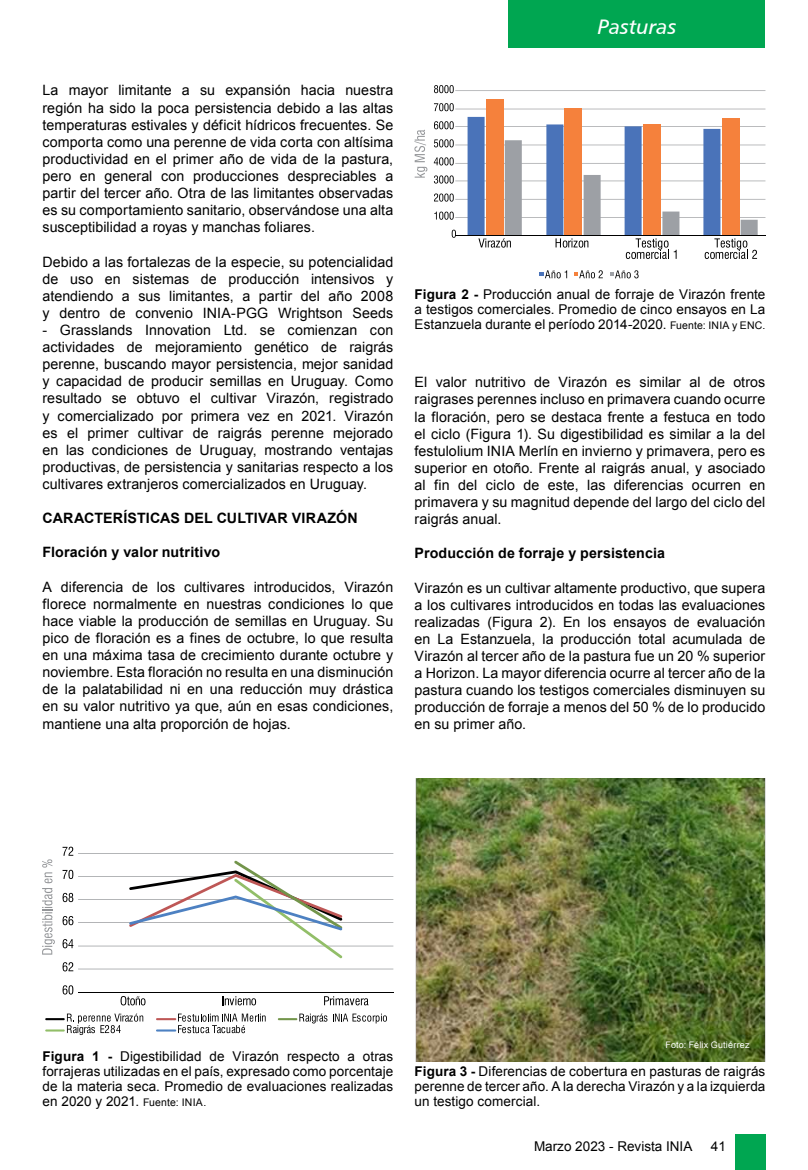
<style>
.page{position:relative;width:808px;height:1170px;background:#fff}
.page>*{position:absolute;margin:0;border:0;box-sizing:border-box;transform-origin:0 0}
.t1{font:21px "Humanist 777 BT Italic B";color:#fff}
.t2{font:14.25px/17.1px "Arial";letter-spacing:.005em;color:#000;text-align:justify}
.t3{font:700 14.25px "Arial";letter-spacing:.01em;color:#000}
.t4{font:13.5px/15px "Arial";letter-spacing:.005em;color:#000;text-align:justify}
.t5{font:9px "Arial";letter-spacing:.02em;color:#fff}
.s1{font-weight:700}
.s2{font-size:10.5px}
</style>
<div class="page">
<div style="left:508px;top:0;width:257px;height:47px;background:#00a651"></div>
<div style="left:734px;top:1134px;width:31px;height:35px;background:#00a651"></div>
<img style="left:416px;top:778px;width:349px;height:283px">
<hr style="left:78px;top:968px;width:315px;height:1px;background:#939598">
<hr style="left:78px;top:945px;width:315px;height:1px;background:#939598">
<hr style="left:78px;top:921px;width:315px;height:1px;background:#939598">
<hr style="left:78px;top:899px;width:315px;height:1px;background:#939598">
<hr style="left:78px;top:876px;width:315px;height:1px;background:#939598">
<hr style="left:78px;top:853px;width:315px;height:1px;background:#939598">
<hr style="left:78px;top:991px;width:315px;height:1px;background:#000">
<svg style="left:129px;top:860px;width:213px;height:98px"></svg>
<svg style="left:63px;top:985px;width:10px;height:9px"></svg>
<svg style="left:63px;top:962px;width:10px;height:9px"></svg>
<svg style="left:63px;top:939px;width:10px;height:9px"></svg>
<svg style="left:63px;top:916px;width:10px;height:9px"></svg>
<svg style="left:63px;top:892px;width:10px;height:10px"></svg>
<svg style="left:63px;top:869px;width:10px;height:10px"></svg>
<svg style="left:63px;top:846px;width:10px;height:9px"></svg>
<svg style="left:121px;top:996px;width:24px;height:9px"></svg>
<svg style="left:222px;top:996px;width:34px;height:9px"></svg>
<svg style="left:324px;top:996px;width:44px;height:9px"></svg>
<svg style="left:42px;top:859px;width:13px;height:95px"></svg>
<hr style="left:45px;top:1018px;width:20px;height:2px;background:#000">
<hr style="left:156px;top:1018px;width:20px;height:2px;background:#be5756">
<svg style="left:278px;top:1013px;width:49px;height:10px"></svg>
<svg style="left:333px;top:1013px;width:54px;height:10px"></svg>
<hr style="left:45px;top:1029px;width:20px;height:2px;background:#92be68">
<svg style="left:67px;top:1013px;width:76px;height:21px"></svg>
<hr style="left:156px;top:1029px;width:20px;height:2px;background:#4d81c2">
<svg style="left:178px;top:1013px;width:88px;height:20px"></svg>
<hr style="left:455px;top:217px;width:310px;height:1px;background:#939598">
<hr style="left:455px;top:199px;width:310px;height:1px;background:#939598">
<hr style="left:455px;top:181px;width:310px;height:1px;background:#939598">
<hr style="left:455px;top:163px;width:310px;height:1px;background:#939598">
<hr style="left:455px;top:145px;width:310px;height:1px;background:#939598">
<hr style="left:455px;top:126px;width:310px;height:1px;background:#939598">
<hr style="left:455px;top:109px;width:310px;height:1px;background:#939598">
<hr style="left:455px;top:90px;width:310px;height:1px;background:#939598">
<div style="left:486px;top:99px;width:17px;height:136px;background:#f5813c"></div>
<div style="left:565px;top:108px;width:17px;height:127px;background:#f5813c"></div>
<hr style="left:455px;top:235px;width:310px;height:1px;background:#000">
<svg style="left:452px;top:230px;width:4px;height:8px"></svg>
<svg style="left:434px;top:211px;width:20px;height:9px"></svg>
<svg style="left:434px;top:193px;width:20px;height:9px"></svg>
<svg style="left:434px;top:175px;width:20px;height:8px"></svg>
<svg style="left:434px;top:157px;width:20px;height:8px"></svg>
<svg style="left:434px;top:139px;width:20px;height:8px"></svg>
<svg style="left:434px;top:121px;width:20px;height:8px"></svg>
<svg style="left:434px;top:103px;width:20px;height:8px"></svg>
<svg style="left:434px;top:85px;width:20px;height:8px"></svg>
<svg style="left:468px;top:117px;width:290px;height:142px"></svg>
<svg style="left:414px;top:130px;width:13px;height:48px"></svg>
<svg style="left:540px;top:270px;width:27px;height:8px"></svg>
<svg style="left:574px;top:270px;width:29px;height:8px"></svg>
<svg style="left:610px;top:270px;width:28px;height:8px"></svg>
<p class="t2" style="left:43px;top:82px;width:352px">La mayor limitante a su expansión hacia nuestra región ha sido la poca persistencia debido a las altas temperaturas estivales y déficit hídricos frecuentes. Se comporta como una perenne de vida corta con altísima productividad en el primer año de vida de la pastura, pero en general con producciones despreciables a partir del tercer año. Otra de las limitantes observadas es su comportamiento sanitario, observándose una alta susceptibilidad a royas y manchas foliares.</p>
<p class="t2" style="left:43px;top:253px;width:352px">Debido a las fortalezas de la especie, su potencialidad de uso en sistemas de producción intensivos y atendiendo a sus limitantes, a partir del año 2008 y dentro de convenio INIA-PGG Wrightson Seeds</p>
<p class="t2" style="left:43px;top:321px;width:352px">- Grasslands Innovation Ltd. se comienzan con actividades de mejoramiento genético de raigrás perenne, buscando mayor persistencia, mejor sanidad y capacidad de producir semillas en Uruguay. Como resultado se obtuvo el cultivar Virazón, registrado y comercializado por primera vez en 2021. Virazón es el primer cultivar de raigrás perenne mejorado en las condiciones de Uruguay, mostrando ventajas productivas, de persistencia y sanitarias respecto a los cultivares extranjeros comercializados en Uruguay.</p>
<p class="t3" style="left:43px;top:508px;width:21px">Características</p>
<p class="t3" style="left:184px;top:508px;width:11px">del</p>
<p class="t3" style="left:217px;top:508px;width:10px">cultivar</p>
<p class="t3" style="left:292px;top:508px;width:19px">Vira</p>
<p class="t3" style="left:328px;top:508px;width:20px">zón</p>
<p class="t3" style="left:43px;top:543px;width:179px">Floración y valor nutritivo</p>
<p class="t2" style="left:43px;top:578px;width:352px">A diferencia de los cultivares introducidos, Virazón florece normalmente en nuestras condiciones lo que hace viable la producción de semillas en Uruguay. Su pico de floración es a fines de octubre, lo que resulta en una máxima tasa de crecimiento durante octubre y noviembre. Esta floración no resulta en una disminución de la palatabilidad ni en una reducción muy drástica en su valor nutritivo ya que, aún en esas condiciones, mantiene una alta proporción de hojas.</p>
<h1 class="t1" style="left:598px;top:13px;width:80px">Pasturas</h1>
<p class="t4" style="left:415px;top:287px;width:352px"><span class="s1">Figura 2 -</span> Producción anual de forraje de Virazón frente a testigos comerciales. Promedio de cinco ensayos en La Estanzuela durante el período 2014-2020. <span class="s2">Fuente: INIA y ENC.</span></p>
<p class="t2" style="left:415px;top:374px;width:352px">El valor nutritivo de Virazón es similar al de otros raigrases perennes incluso en primavera cuando ocurre la floración, pero se destaca frente a festuca en todo el ciclo (Figura 1). Su digestibilidad es similar a la del festulolium INIA Merlín en invierno y primavera, pero es superior en otoño. Frente al raigrás anual, y asociado al fin del ciclo de este, las diferencias ocurren en primavera y su magnitud depende del largo del ciclo del raigrás anual.</p>
<p class="t3" style="left:415px;top:544px;width:252px">Producción de forraje y persistencia</p>
<p class="t2" style="left:415px;top:579px;width:352px">Virazón es un cultivar altamente productivo, que supera a los cultivares introducidos en todas las evaluaciones realizadas (Figura 2). En los ensayos de evaluación en La Estanzuela, la producción total acumulada de Virazón al tercer año de la pastura fue un 20 % superior a Horizon. La mayor diferencia ocurre al tercer año de la pastura cuando los testigos comerciales disminuyen su producción de forraje a menos del 50 % de lo producido en su primer año.</p>
<p class="t4" style="left:43px;top:1048px;width:352px"><span class="s1">Figura 1 -</span> Digestibilidad de Virazón respecto a otras forrajeras utilizadas en el país, expresado como porcentaje de la materia seca. Promedio de evaluaciones realizadas en 2020 y 2021. <span class="s2">Fuente: INIA.</span></p>
<p class="t5" style="left:665px;top:1038px;width:85px">Foto: Félix Gutiérrez</p>
<p class="t4" style="left:415px;top:1063px;width:352px"><span class="s1">Figura 3 -</span> Diferencias de cobertura en pasturas de raigrás perenne de tercer año. A la derecha Virazón y a la izquierda un testigo comercial.</p>
<p class="t4" style="left:534px;top:1139px;width:160px">Marzo 2023 - Revista INIA</p>
<p class="t4" style="left:711px;top:1139px;width:17px">41</p>
</div>
